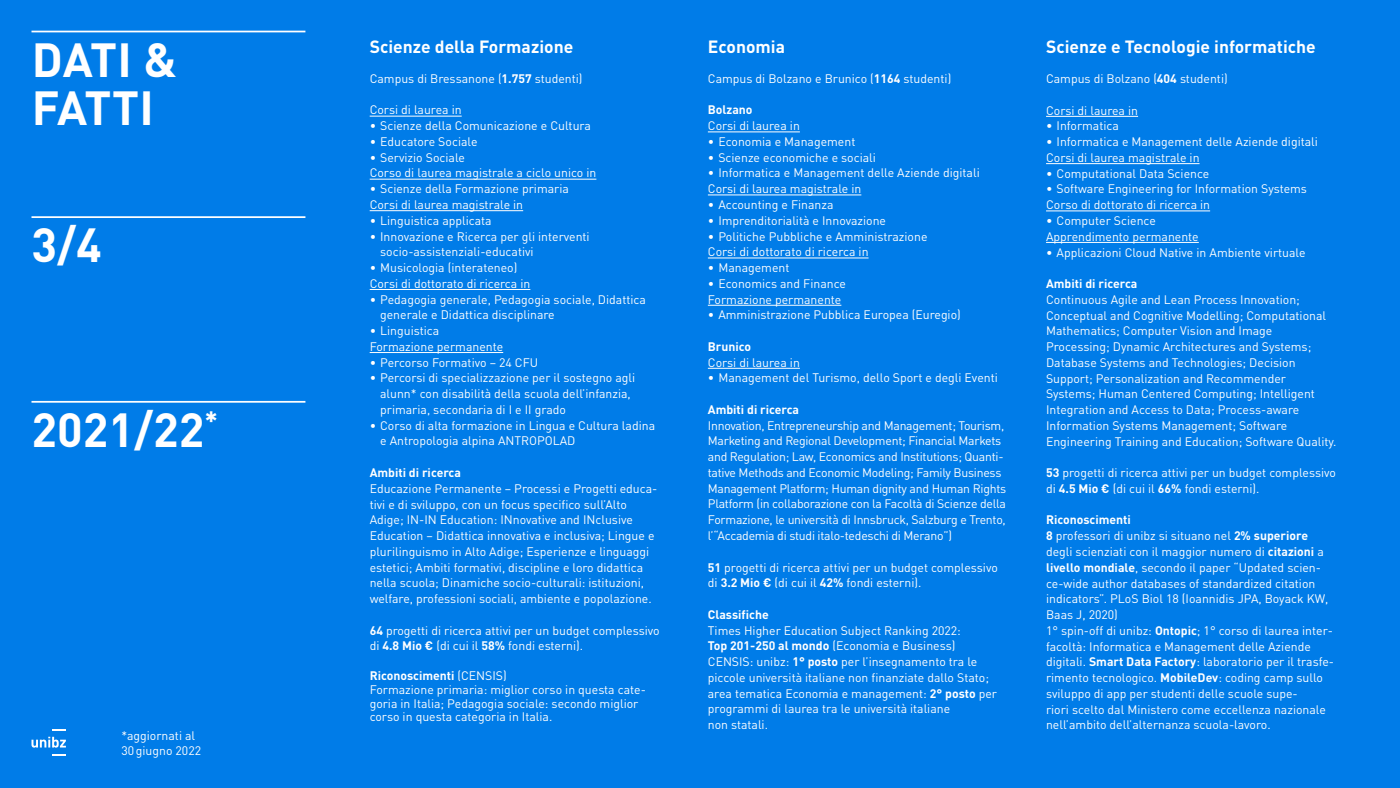
<style>
.page{position:relative;width:1400px;height:788px;background:#007ce8}
.page>*{position:absolute;margin:0;border:0;box-sizing:border-box;transform-origin:0 0}
.t1{font:700 47.25px/47.2px "DINOT";color:#fff}
.t2{font:700 17.5px "DINOT";color:#fff}
.t3{font:12.25px/15.8px "DINOT";color:#fff}
.t4{font:12.25px/15.8px "DINOT";letter-spacing:-.02em;color:#fff}
.t5{font:700 12.25px "DINOT";color:#fff}
.s1{font-weight:700}
</style>
<div class="page">
<hr style="left:32px;top:401px;width:273px;height:1px;background:#fff">
<hr style="left:32px;top:216px;width:273px;height:2px;background:#fff">
<hr style="left:32px;top:31px;width:273px;height:1px;background:#fff">
<svg style="left:52px;top:729px;width:14px;height:1px"></svg>
<svg style="left:31px;top:736px;width:35px;height:11px"></svg>
<svg style="left:52px;top:754px;width:14px;height:2px"></svg>
<hr style="left:370px;top:116px;width:92px;height:1px;background:#fff">
<hr style="left:370px;top:179px;width:226px;height:1px;background:#fff">
<hr style="left:370px;top:210px;width:153px;height:1px;background:#fff">
<hr style="left:370px;top:289px;width:160px;height:1px;background:#fff">
<hr style="left:370px;top:352px;width:133px;height:1px;background:#fff">
<hr style="left:708px;top:131px;width:92px;height:1px;background:#fff">
<hr style="left:708px;top:194px;width:153px;height:1px;background:#fff">
<hr style="left:708px;top:257px;width:161px;height:1px;background:#fff">
<hr style="left:708px;top:305px;width:133px;height:1px;background:#fff">
<hr style="left:708px;top:368px;width:92px;height:1px;background:#fff">
<hr style="left:1046px;top:116px;width:92px;height:1px;background:#fff">
<hr style="left:1046px;top:163px;width:154px;height:1px;background:#fff">
<hr style="left:1046px;top:210px;width:164px;height:1px;background:#fff">
<hr style="left:1046px;top:242px;width:153px;height:1px;background:#fff">
<h1 class="t1" style="left:32px;top:35px;width:147px">DATI &amp;<br>FATTI</h1>
<h1 class="t1" style="left:32px;top:220px;width:72px">3/4</h1>
<h1 class="t1" style="left:32px;top:404px;width:188px">2021/22<sup>*</sup></h1>
<p class="t3" style="left:121px;top:727px;width:81px">*aggiornati al<br>30 giugno 2022</p>
<h2 class="t2" style="left:370px;top:35px;width:205px">Scienze della Formazione</h2>
<h2 class="t2" style="left:708px;top:35px;width:79px">Economia</h2>
<h2 class="t2" style="left:1046px;top:35px;width:271px">Scienze e Tecnologie informatiche</h2>
<p class="t3" style="left:370px;top:70px;width:214px">Campus di Bressanone (<span class="s1">1.757</span> studenti)</p>
<p class="t3" style="left:370px;top:102px;width:94px">Corsi di laurea in</p>
<p class="t3" style="left:370px;top:118px;width:223px">• Scienze della Comunicazione e Cultura</p>
<p class="t3" style="left:370px;top:133px;width:109px">• Educatore Sociale</p>
<p class="t3" style="left:370px;top:149px;width:228px">• Servizio Sociale<br>Corso di laurea magistrale a ciclo unico in</p>
<p class="t3" style="left:370px;top:181px;width:201px">• Scienze della Formazione primaria<br>Corsi di laurea magistrale in</p>
<p class="t3" style="left:370px;top:212px;width:123px">• Linguistica applicata</p>
<p class="t3" style="left:380px;top:228px;width:211px;text-indent:-10px">• Innovazione e Ricerca per gli interventi socio-assistenziali-educativi</p>
<p class="t3" style="left:370px;top:259px;width:162px">• Musicologia (interateneo)<br>Corsi di dottorato di ricerca in</p>
<p class="t3" style="left:380px;top:291px;width:267px;text-indent:-10px">• Pedagogia generale, Pedagogia sociale, Didattica generale e Didattica disciplinare</p>
<p class="t3" style="left:370px;top:322px;width:135px">• Linguistica<br>Formazione permanente</p>
<p class="t3" style="left:370px;top:354px;width:170px">• Percorso Formativo – 24 CFU</p>
<p class="t3" style="left:380px;top:370px;width:257px;text-indent:-10px">• Percorsi di specializzazione per il sostegno agli alunn* con disabilità della scuola dell’infanzia, primaria, secondaria di I e II grado</p>
<p class="t3" style="left:380px;top:417px;width:276px;text-indent:-10px">• Corso di alta formazione in Lingua e Cultura ladina e Antropologia alpina ANTROPOLAD</p>
<p class="t5" style="left:370px;top:464px;width:93px">Ambiti di ricerca</p>
<p class="t3" style="left:370px;top:480px;width:289px">Educazione Permanente – Processi e Progetti educa&shy;tivi e di sviluppo, con un focus specifico sull’Alto Adige; IN-IN Education: INnovative and INclusive Education – Didattica innovativa e inclusiva; Lingue e plurilinguismo in Alto Adige; Esperienze e linguaggi estetici; Ambiti formativi, discipline e loro didattica nella scuola; Dinamiche socio-culturali: istituzioni, welfare, professioni sociali, ambiente e popolazione.</p>
<p class="t3" style="left:370px;top:622px;width:292px"><span class="s1">64</span> progetti di ricerca attivi per un budget complessivo di <span class="s1">4.8 Mio €</span> (di cui il <span class="s1">58%</span> fondi esterni).</p>
<p class="t3" style="left:370px;top:668px;width:278px;line-height:13.8px"><span class="s1">Riconoscimenti</span> (CENSIS)<br>Formazione primaria: miglior corso in questa cate&shy;goria in Italia; Pedagogia sociale: secondo miglior corso in questa categoria in Italia.</p>
<p class="t3" style="left:708px;top:70px;width:245px">Campus di Bolzano e Brunico (<span class="s1">1164</span> studenti)</p>
<p class="t5" style="left:708px;top:102px;width:46px">Bolzano</p>
<p class="t3" style="left:708px;top:118px;width:94px">Corsi di laurea in</p>
<p class="t3" style="left:708px;top:133px;width:149px">• Economia e Management</p>
<p class="t3" style="left:708px;top:149px;width:170px">• Scienze economiche e sociali</p>
<p class="t3" style="left:708px;top:165px;width:273px">• Informatica e Management delle Aziende digitali<br>Corsi di laurea magistrale in</p>
<p class="t3" style="left:708px;top:196px;width:127px">• Accounting e Finanza</p>
<p class="t3" style="left:708px;top:212px;width:180px">• Imprenditorialità e Innovazione</p>
<p class="t3" style="left:708px;top:228px;width:221px">• Politiche Pubbliche e Amministrazione<br>Corsi di dottorato di ricerca in</p>
<p class="t3" style="left:708px;top:259px;width:83px">• Management</p>
<p class="t3" style="left:708px;top:275px;width:140px">• Economics and Finance<br>Formazione permanente</p>
<p class="t3" style="left:708px;top:307px;width:255px">• Amministrazione Pubblica Europea (Euregio)</p>
<p class="t5" style="left:708px;top:338px;width:45px">Brunico</p>
<p class="t3" style="left:708px;top:354px;width:94px">Corsi di laurea in</p>
<p class="t3" style="left:708px;top:370px;width:291px">• Management del Turismo, dello Sport e degli Eventi</p>
<p class="t5" style="left:708px;top:401px;width:93px">Ambiti di ricerca</p>
<p class="t4" style="left:708px;top:417px;width:300px">Innovation, Entrepreneurship and Management; Tourism, Marketing and Regional Development; Financial Markets and Regulation; Law, Economics and Institutions; Quanti&shy;tative Methods and Economic Modeling; Family Business Management Platform; Human dignity and Human Rights Platform (in collaborazione con la Facoltà di Scienze della Formazione, le università di Innsbruck, Salzburg e Trento, l’“Accademia di studi italo-tedeschi di Merano”)</p>
<p class="t3" style="left:708px;top:559px;width:292px"><span class="s1">51</span> progetti di ricerca attivi per un budget complessivo di <span class="s1">3.2 Mio €</span> (di cui il <span class="s1">42%</span> fondi esterni).</p>
<p class="t5" style="left:708px;top:606px;width:62px">Classifiche</p>
<p class="t3" style="left:708px;top:622px;width:291px">Times Higher Education Subject Ranking 2022:<br><span class="s1">Top 201-250 al mondo</span> (Economia e Business)<br>CENSIS: unibz: <span class="s1">1° posto</span> per l’insegnamento tra le piccole università italiane non finanziate dallo Stato; area tematica Economia e management: <span class="s1">2° posto</span> per programmi di laurea tra le università italiane<br>non statali.</p>
<p class="t3" style="left:1046px;top:71px;width:183px">Campus di Bolzano (<span class="s1">404</span> studenti)</p>
<p class="t3" style="left:1046px;top:102px;width:94px">Corsi di laurea in</p>
<p class="t3" style="left:1046px;top:118px;width:74px">• Informatica</p>
<p class="t3" style="left:1046px;top:134px;width:273px">• Informatica e Management delle Aziende digitali<br>Corsi di laurea magistrale in</p>
<p class="t3" style="left:1046px;top:165px;width:165px">• Computational Data Science</p>
<p class="t3" style="left:1046px;top:181px;width:262px">• Software Engineering for Information Systems<br>Corso di dottorato di ricerca in</p>
<p class="t3" style="left:1046px;top:212px;width:154px">• Computer Science<br>Apprendimento permanente</p>
<p class="t3" style="left:1046px;top:244px;width:261px">• Applicazioni Cloud Native in Ambiente virtuale</p>
<p class="t5" style="left:1046px;top:275px;width:93px">Ambiti di ricerca</p>
<p class="t3" style="left:1046px;top:291px;width:292px">Continuous Agile and Lean Process Innovation; Conceptual and Cognitive Modelling; Computational Mathematics; Computer Vision and Image Processing; Dynamic Architectures and Systems; Database Systems and Technologies; Decision Support; Personalization and Recommender Systems; Human Centered Computing; Intelligent Integration and Access to Data; Process-aware Information Systems Management; Software Engineering Training and Education; Software Quality.</p>
<p class="t3" style="left:1046px;top:464px;width:292px"><span class="s1">53</span> progetti di ricerca attivi per un budget complessivo di <span class="s1">4.5 Mio €</span> (di cui il <span class="s1">66%</span> fondi esterni).</p>
<p class="t3" style="left:1046px;top:512px;width:290px"><span class="s1">Riconoscimenti<br>8</span> professori di unibz si situano nel <span class="s1">2% superiore </span>degli scienziati con il maggior numero di <span class="s1">citazioni</span> a <span class="s1">livello mondiale</span>, secondo il paper “Updated scien&shy;ce-wide author databases of standardized citation indicators”. PLoS Biol 18 (Ioannidis JPA, Boyack KW, Baas J, 2020)<br>1° spin-off di unibz: <span class="s1">Ontopic</span>; 1° corso di laurea inter&shy;facoltà: Informatica e Management delle Aziende digitali. <span class="s1">Smart Data Factory</span>: laboratorio per il trasfe&shy;rimento tecnologico. <span class="s1">MobileDev</span>: coding camp sullo sviluppo di app per studenti delle scuole supe-<br>riori scelto dal Ministero come eccellenza nazionale nell’ambito dell’alternanza scuola-lavoro.</p>
</div>
